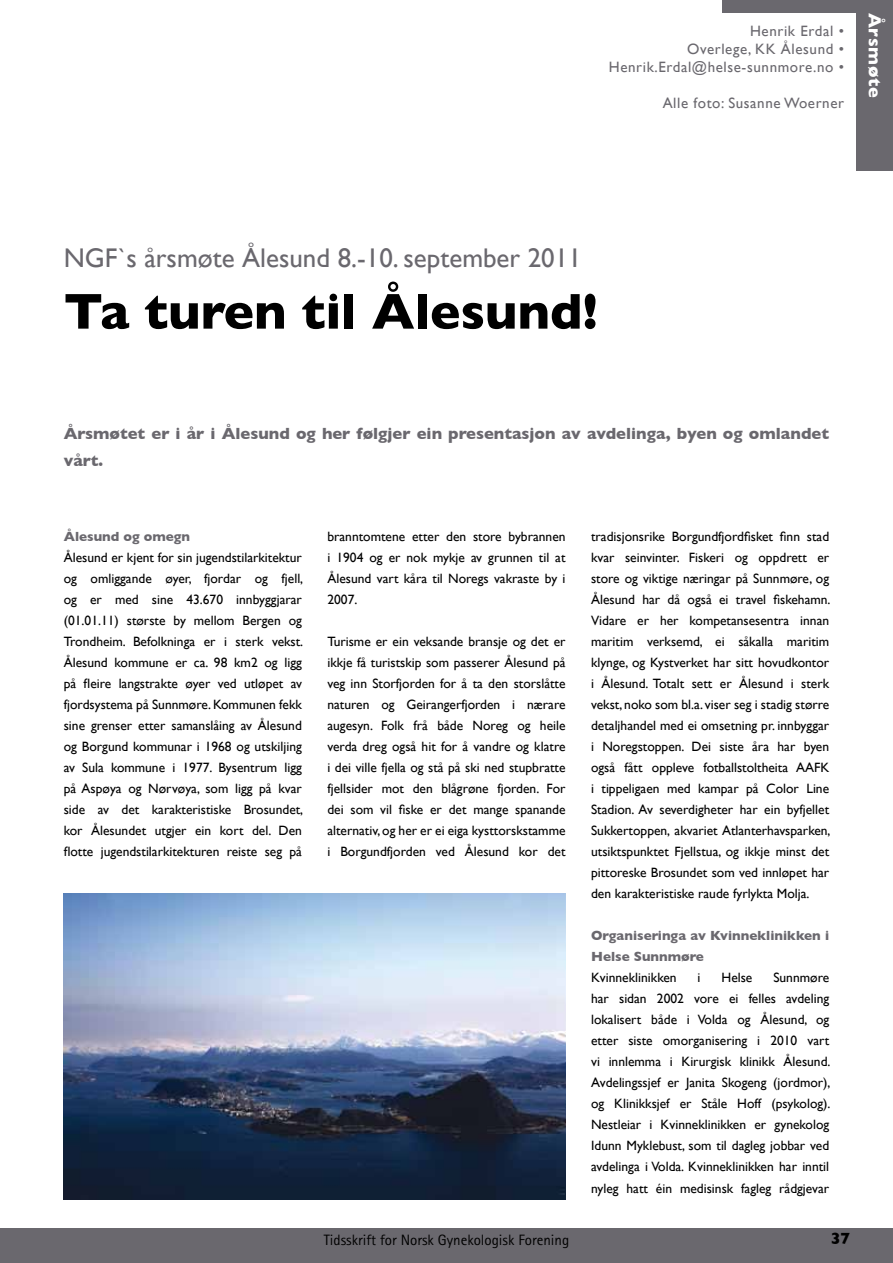
<style>
.page{position:relative;width:893px;height:1263px;background:#fff}
.page>*{position:absolute;margin:0;border:0;box-sizing:border-box;transform-origin:0 0}
.t1{font:700 51px "Gill Sans";color:#000}
.t2{font:27px "Gill Sans";color:#6a686e}
.t3{font:700 18px "Gill Sans";letter-spacing:.04em;color:#fff}
.t4{font:700 16.5px/27px "Gill Sans";color:#6a686e}
.t5{font:700 16.5px "Gill Sans";color:#000}
.t6{font:15px/18px "Gill Sans";letter-spacing:.04em;color:#6a686e;text-align:right}
.t7{font:15px "Rotis Sans Serif";color:#000}
.t8{font:13.5px/21px "Gill Sans";color:#000;text-align:justify}
.t9{font:700 13.5px/21px "Gill Sans";color:#6a686e}
</style>
<div class="page">
<div style="left:0;top:1229px;width:893px;height:34px;background:#6a686e"></div>
<div style="left:722px;top:0;width:171px;height:13px;background:#6a686e"></div>
<div style="left:857px;top:0;width:36px;height:170px;background:#6a686e"></div>
<hr style="left:0;top:1229px;width:1px;height:34px;background:#756eac">
<img style="left:64px;top:893px;width:502px;height:306px">
<p class="t6" style="left:609px;top:22px;width:237px">Henrik Erdal •<br>Overlege, KK Ålesund •<br>Henrik.Erdal@helse-sunnmore.no •</p>
<p class="t6" style="left:663px;top:94px;width:183px">Alle foto: Susanne Woerner</p>
<h3 class="t3" style="left:885px;top:13px;width:86px;rotate:90deg">Årsmøte</h3>
<h2 class="t2" style="left:64px;top:242px;width:519px">NGF`s årsmøte Ålesund 8.-10. september 2011</h2>
<h1 class="t1" style="left:64px;top:282px;width:536px">Ta turen til Ålesund!</h1>
<p class="t4" style="left:64px;top:420px;width:767px">Årsmøtet er i år i Ålesund og her følgjer ein presentasjon av avdelinga, byen og omlandet vårt.</p>
<p class="t9" style="left:64px;top:526px;width:128px">Ålesund og omegn</p>
<p class="t8" style="left:64px;top:547px;width:241px">Ålesund er kjent for sin jugendstilarkitektur og omliggande øyer, fjordar og fjell, og er med sine 43.670 innbyggjarar (01.01.11) største by mellom Bergen og Trondheim. Befolkninga er i sterk vekst.<br>Ålesund kommune er ca. 98 km2 og ligg på fleire langstrakte øyer ved utløpet av fjordsystema på Sunnmøre. Kommunen fekk sine grenser etter samanslåing av Ålesund og Borgund kommunar i 1968 og utskiljing av Sula kommune i 1977. Bysentrum ligg på Aspøya og Nørvøya, som ligg på kvar side av det karakteristiske Brosundet, kor Ålesundet utgjer ein kort del. Den flotte jugendstilarkitekturen reiste seg på</p>
<p class="t8" style="left:327px;top:526px;width:240px">branntomtene etter den store bybrannen i 1904 og er nok mykje av grunnen til at Ålesund vart kåra til Noregs vakraste by i 2007.</p>
<p class="t8" style="left:327px;top:631px;width:240px">Turisme er ein veksande bransje og det er ikkje få turistskip som passerer Ålesund på veg inn Storfjorden for å ta den storslåtte naturen og Geirangerfjorden i nærare augesyn. Folk frå både Noreg og heile verda dreg også hit for å vandre og klatre i dei ville fjella og stå på ski ned stupbratte fjellsider mot den blågrøne fjorden. For dei som vil fiske er det mange spanande alternativ, og her er ei eiga kysttorskstamme i Borgundfjorden ved Ålesund kor det</p>
<p class="t8" style="left:591px;top:526px;width:241px">tradisjonsrike Borgundfjordfisket finn stad kvar seinvinter. Fiskeri og oppdrett er store og viktige næringar på Sunnmøre, og Ålesund har då også ei travel fiskehamn.<br>Vidare er her kompetansesentra innan maritim verksemd, ei såkalla maritim klynge, og Kystverket har sitt hovudkontor i Ålesund. Totalt sett er Ålesund i sterk vekst, noko som bl.a. viser seg i stadig større detaljhandel med ei omsetning pr. innbyggar i Noregstoppen. Dei siste åra har byen også fått oppleve fotballstoltheita AAFK i tippeligaen med kampar på Color Line Stadion. Av severdigheter har ein byfjellet Sukkertoppen, akvariet Atlanterhavsparken, utsiktspunktet Fjellstua, og ikkje minst det pittoreske Brosundet som ved innløpet har den karakteristiske raude fyrlykta Molja.</p>
<p class="t9" style="left:591px;top:925px;width:240px">Organiseringa av Kvinneklinikken i<br>Helse Sunnmøre</p>
<p class="t8" style="left:591px;top:967px;width:87px">Kvinneklinikken</p>
<p class="t8" style="left:698px;top:967px;width:4px">i</p>
<p class="t8" style="left:721px;top:967px;width:32px">Helse</p>
<p class="t8" style="left:591px;top:967px;width:241px;text-indent:182px">Sunnmøre har sidan 2002 vore ei felles avdeling lokalisert både i Volda og Ålesund, og etter siste omorganisering i 2010 vart vi innlemma i Kirurgisk klinikk Ålesund.<br>Avdelingssjef er Janita Skogeng (jordmor), og Klinikksjef er Ståle Hoff (psykolog).<br>Nestleiar i Kvinneklinikken er gynekolog Idunn Myklebust, som til dagleg jobbar ved avdelinga i Volda. Kvinneklinikken har inntil nyleg hatt éin medisinsk fagleg rådgjevar</p>
<p class="t7" style="left:324px;top:1231px;width:247px">Tidsskrift for Norsk Gynekologisk Forening</p>
<p class="t5" style="left:831px;top:1229px;width:21px">37</p>
</div>
